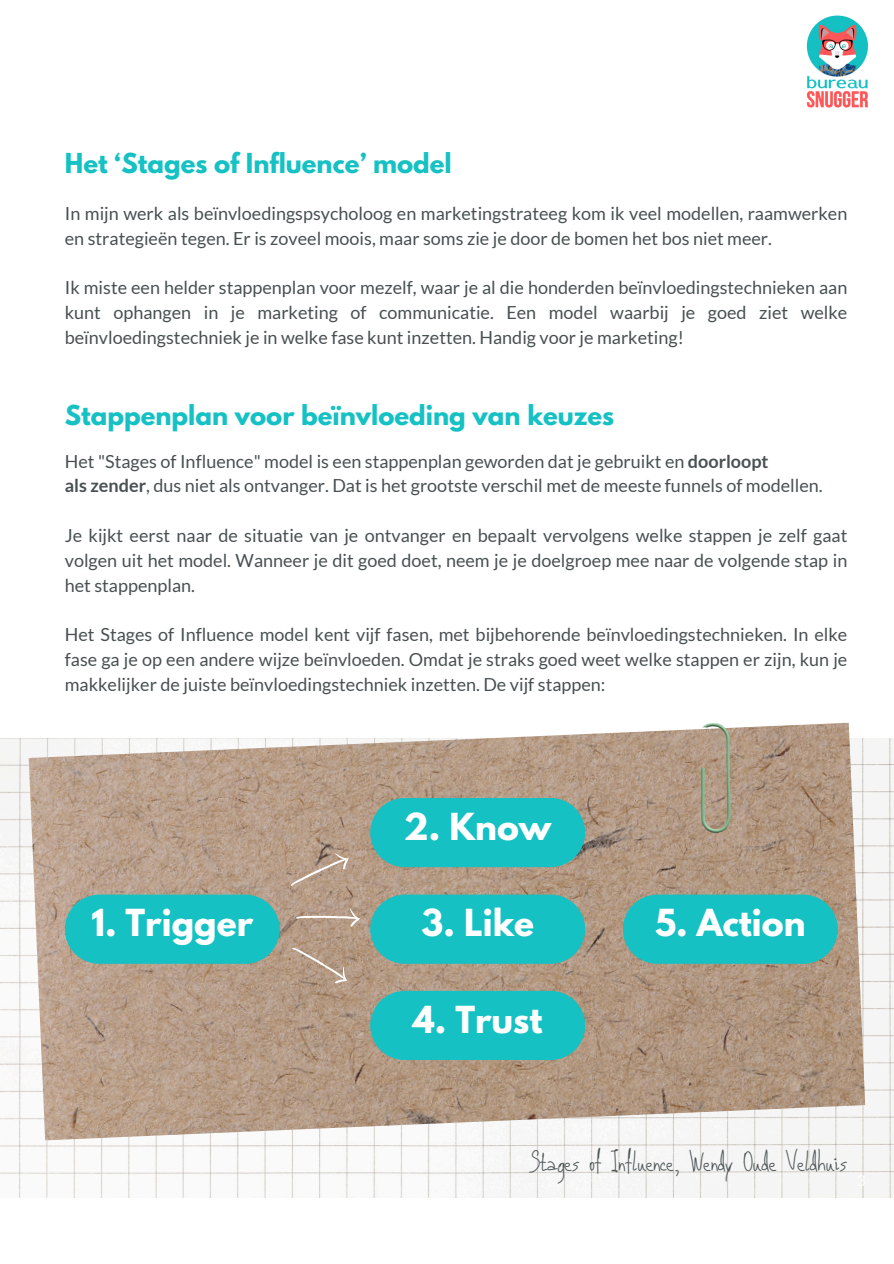
<style>
.page{position:relative;width:894px;height:1264px;background:#fff}
.page>*{position:absolute;margin:0;border:0;box-sizing:border-box;transform-origin:0 0}
.t1{font:700 33px "League Spartan";color:#fff}
.t2{font:33px "Aka Acid GR Real Adult";color:#495052}
.t3{font:700 24.3px "League Spartan";color:#15c1c3}
.t4{font:18px/24.8px "Lato";color:#495052;text-align:justify}
.t5{font:15px "Lato";color:#fff}
.s1{font-weight:700}
</style>
<div class="page">
<img style="left:806px;top:15px;width:62px;height:93px">
<img style="left:0;top:738px;width:893px;height:459px">
<img style="left:29px;top:722px;width:835px;height:418px">
<svg style="left:370px;top:797px;width:215px;height:70px;background:#21bdbd"></svg>
<svg style="left:65px;top:894px;width:214px;height:69px;background:#20bebf"></svg>
<svg style="left:370px;top:894px;width:215px;height:69px;background:#20bdbe"></svg>
<svg style="left:370px;top:990px;width:215px;height:70px;background:#21bdbd"></svg>
<svg style="left:622px;top:894px;width:215px;height:69px;background:#20bdbd"></svg>
<svg style="left:286px;top:848px;width:66px;height:39px;background:#b89f8c"></svg>
<svg style="left:296px;top:907px;width:65px;height:20px"></svg>
<svg style="left:291px;top:939px;width:61px;height:48px;background:#b69d88"></svg>
<img style="left:701px;top:724px;width:29px;height:108px">
<p class="t3" style="left:65px;top:151px;width:388px">Het ‘Stages of Influence’ model</p>
<p class="t4" style="left:65px;top:200px;width:783px">In mijn werk als beïnvloedingspsycholoog en marketingstrateeg kom ik veel modellen, raamwerken en strategieën tegen. Er is zoveel moois, maar soms zie je door de bomen het bos niet meer.</p>
<p class="t4" style="left:65px;top:275px;width:783px">Ik miste een helder stappenplan voor mezelf, waar je al die honderden beïnvloedingstechnieken aan kunt ophangen in je marketing of communicatie. Een model waarbij je goed ziet welke beïnvloedingstechniek je in welke fase kunt inzetten. Handig voor je marketing!</p>
<p class="t3" style="left:65px;top:403px;width:550px">Stappenplan voor beïnvloeding van keuzes</p>
<p class="t4" style="left:65px;top:448px;width:705px">Het "Stages of Influence" model is een stappenplan geworden dat je gebruikt en <span class="s1">doorloopt</span></p>
<p class="t4" style="left:65px;top:473px;width:759px"><span class="s1">als zender</span>, dus niet als ontvanger. Dat is het grootste verschil met de meeste funnels of modellen.</p>
<h1 class="t4" style="left:65px;top:522px;width:783px">Je kijkt eerst naar de situatie van je ontvanger en bepaalt vervolgens welke stappen je zelf gaat volgen uit het model. Wanneer je dit goed doet, neem je je doelgroep mee naar de volgende stap in het stappenplan.</h1>
<p class="t4" style="left:65px;top:621px;width:783px">Het Stages of Influence model kent vijf fasen, met bijbehorende beïnvloedingstechnieken. In elke fase ga je op een andere wijze beïnvloeden. Omdat je straks goed weet welke stappen er zijn, kun je makkelijker de juiste beïnvloedingstechniek inzetten. De vijf stappen:</p>
<p class="t1" style="left:404px;top:809px;width:149px">2. Know</p>
<p class="t1" style="left:91px;top:906px;width:163px">1. Trigger</p>
<h3 class="t1" style="left:421px;top:906px;width:114px">3. Like</h3>
<p class="t1" style="left:413px;top:1002px;width:131px">4. Trust</p>
<p class="t1" style="left:655px;top:906px;width:152px">5. Action</p>
<p class="t2" style="left:530px;top:1144px;width:319px">Stages of Influence, Wendy Oude Veldhuis</p>
<p class="t5" style="left:856px;top:1170px;width:10px">3</p>
</div>
